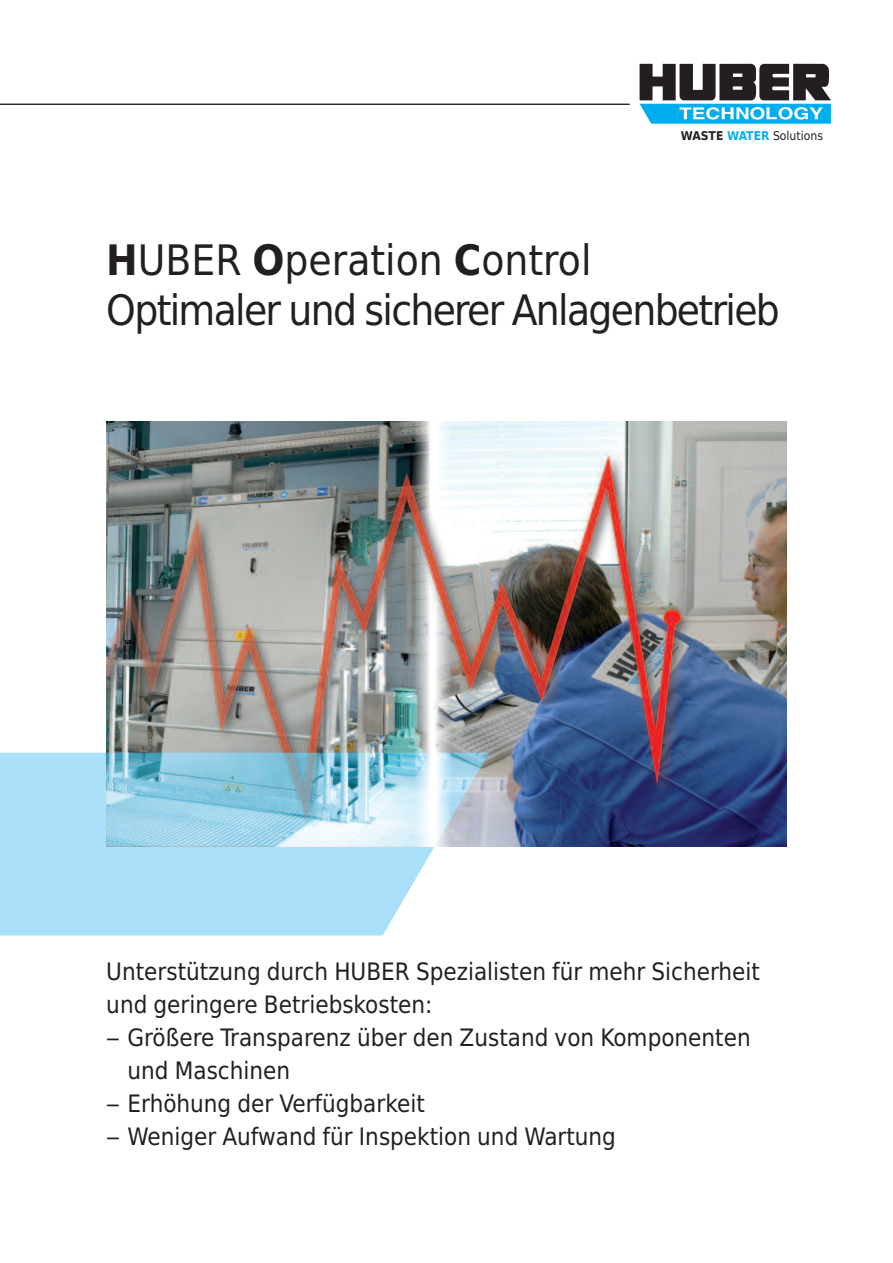
<style>
.page{position:relative;width:893px;height:1263px;background:#fff}
.page>*{position:absolute;margin:0;border:0;box-sizing:border-box;transform-origin:0 0}
.t1{font:42px/50.4px "Huber Tec";letter-spacing:-.04em;color:#231f20}
.t2{font:24px/33px "Huber Tec";color:#231f20}
.t3{font:12.15px "Huber Tec";color:#231f20}
.s1{font-weight:700}
.s2{font-weight:700;color:#00aeef}
</style>
<div class="page">
<svg style="left:640px;top:64px;width:191px;height:60px"></svg>
<hr style="left:0;top:104px;width:630px;height:1px;background:#231f20">
<svg style="left:0;top:753px;width:489px;height:182px;background:#b5e4f9"></svg>
<img style="left:106px;top:421px;width:681px;height:425px">
<img style="left:106px;top:753px;width:383px;height:93px">
<p class="t3" style="left:681px;top:126px;width:144px"><span class="s1">WASTE</span> <span class="s2">WATER</span> Solutions</p>
<h1 class="t1" style="left:106px;top:235px;width:675px"><span class="s1">H</span>UBER <span class="s1">O</span>peration <span class="s1">C</span>ontrol<br>Optimaler und sicherer Anlagenbetrieb</h1>
<p class="t2" style="left:106px;top:956px;width:655px">Unterstützung durch HUBER Spezialisten für mehr Sicherheit und geringere Betriebskosten:</p>
<p class="t2" style="left:128px;top:1022px;width:625px;text-indent:-21px">– Größere Transparenz über den Zustand von Komponenten und Maschinen</p>
<p class="t2" style="left:106px;top:1088px;width:320px">– Erhöhung der Verfügbarkeit</p>
<p class="t2" style="left:106px;top:1121px;width:511px">– Weniger Aufwand für Inspektion und Wartung</p>
</div>
